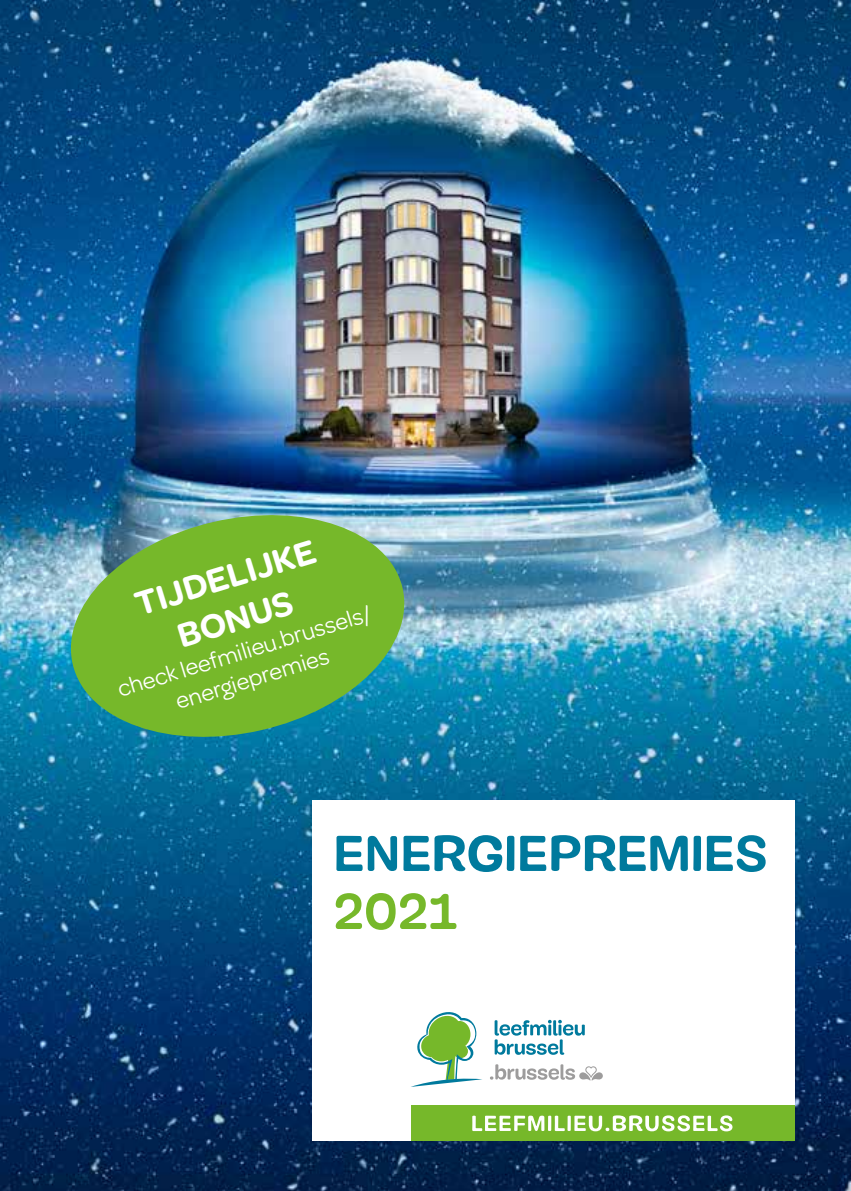
<style>
.page{position:relative;width:851px;height:1191px;background:#fff}
.page>*{position:absolute;margin:0;border:0;box-sizing:border-box;transform-origin:0 0}
.t1{font:700 52px "Mija";color:#007a9d}
.t2{font:700 52px "Mija";color:#76b82a}
.t3{font:600 36px/43.2px "Omnes";color:#fff;text-align:center}
.t4{font:24px/28.8px "Omnes";color:#fff;text-align:center}
</style>
<div class="page">
<img style="left:0;top:0;width:850px;height:1191px">
<div style="left:312px;top:801px;width:482px;height:340px;background:#fff"></div>
<div style="left:410px;top:1105px;width:384px;height:36px;background:#76b82a"></div>
<svg style="left:472px;top:1115px;width:260px;height:16px"></svg>
<svg style="left:411px;top:1012px;width:71px;height:75px"></svg>
<svg style="left:494px;top:1019px;width:90px;height:35px"></svg>
<svg style="left:490px;top:1064px;width:112px;height:16px"></svg>
<svg style="left:59px;top:501px;width:356px;height:250px;background:#62ab5d"></svg>
<h2 class="t3" style="left:129px;top:582px;width:189px;rotate:-17deg">TIJDELIJKE<br>BONUS</h2>
<p class="t4" style="left:113px;top:674px;width:265px;rotate:-17deg">check leefmilieu.brussels/ energiepremies</p>
<h1 class="t1" style="left:333px;top:825px;width:435px">ENERGIEPREMIES</h1>
<h1 class="t2" style="left:333px;top:883px;width:126px">2021</h1>
</div>
